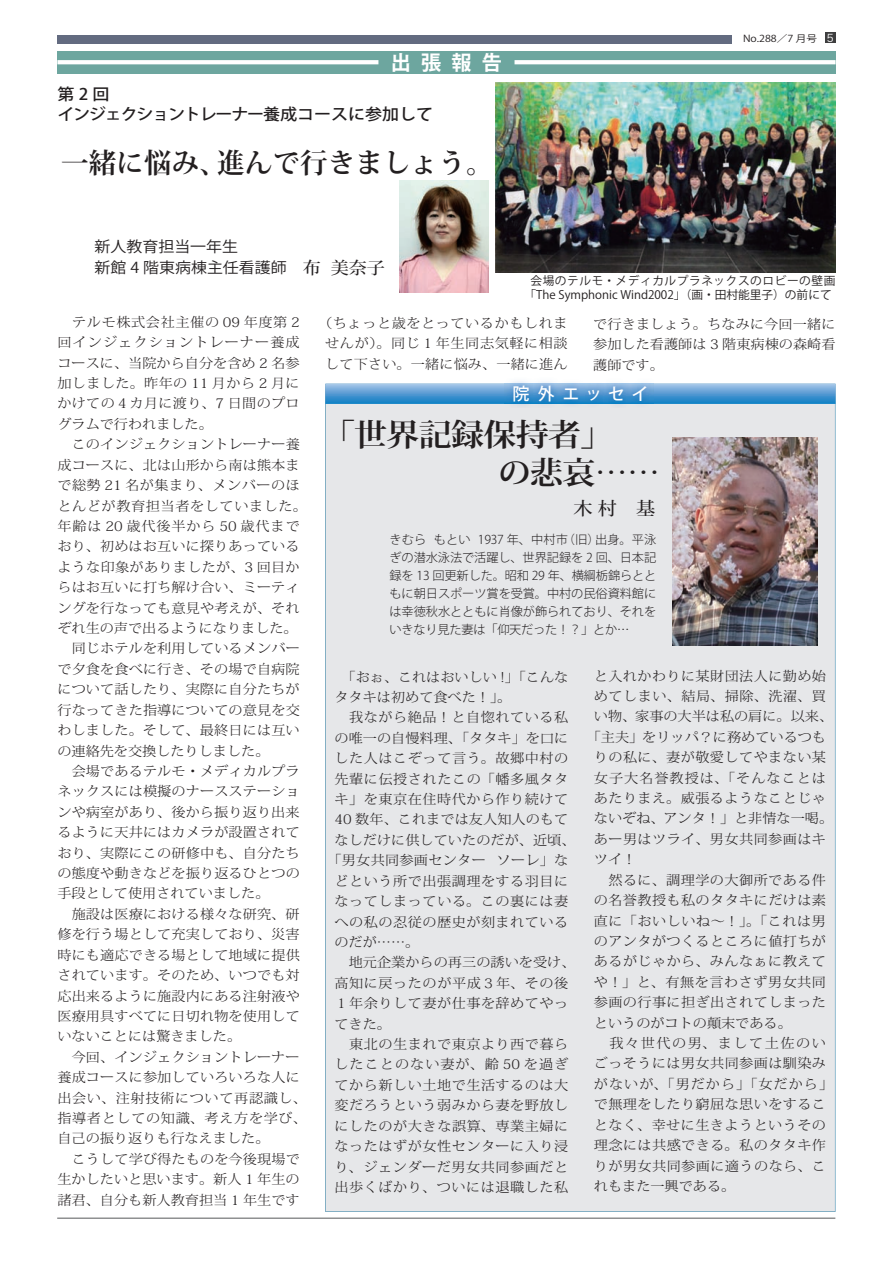
<style>
.page{position:relative;width:893px;height:1263px;background:#fff}
.page>*{position:absolute;margin:0;border:0;box-sizing:border-box;transform-origin:0 0}
.t1{font:700 31.05px/38.2px "Koz Min Std";letter-spacing:-.02em;color:#231f20;scale:1.06 1}
.t2{font:700 27.6px "Koz Min Std";color:#231f20}
.t3{font:700 20.25px "Koz Go Std";color:#fff}
.t4{font:500 18px "Koz Min Pro";color:#231f20;scale:1.06 1}
.t5{font:500 16.95px "Koz Go Std";letter-spacing:.4em;color:#fff}
.t6{font:500 16.05px/20.4px "Koz Go Pro";letter-spacing:-.07em;color:#231f20;scale:1.06 1}
.t7{font:15px/21.5px "Koz Go Pro";color:#231f20;scale:1.06 1}
.t8{font:300 13.35px/20.4px "Koz Min Pro";letter-spacing:.01em;color:#231f20;scale:1.06 1}
.t9{font:300 13.35px "Koz Min Pro";letter-spacing:.03em;color:#231f20;scale:1.06 1}
.t10{font:300 13.35px/20.4px "Koz Min Pro";letter-spacing:.04em;color:#231f20;text-align:center;scale:1.06 1}
.t11{font:300 13.35px "Koz Min Pro";letter-spacing:.035em;color:#231f20;scale:1.06 1}
.t12{font:300 13.35px "Koz Min Pro";letter-spacing:.07em;color:#231f20;scale:1.06 1}
.t13{font:300 13.35px "Koz Min Pro";letter-spacing:.11em;color:#231f20;scale:1.06 1}
.t14{font:300 12.15px/18px "Koz Go Std";letter-spacing:-.01em;color:#231f20;text-align:justify}
.t15{font:11.7px/13.8px "Koz Go Pro";color:#231f20;text-align:center}
.t16{font:300 10.05px "Koz Min Pro";color:#231f20;scale:1.09 1}
.t17{font:9.6px "Koz Go Std";color:#231f20;scale:1.11 1}
.s1{font-family:"Koz Min Pro";font-weight:500;font-size:16.95px}
.s2{font-family:"Hira Kaku Pro W3";font-size:10.65px;color:#fff}
</style>
<div class="page">
<div style="left:57px;top:35px;width:674px;height:8px;background:#636b80"></div>
<div style="left:825px;top:33px;width:10px;height:10px;background:#3e3e3f"></div>
<hr style="left:57px;top:1218px;width:778px;height:1px;background:#57585a">
<div style="left:325px;top:404px;width:510px;height:808px;background:#e6e7e9"></div>
<svg style="left:325px;top:384px;width:511px;height:20px;background:#569dd3"></svg>
<img style="left:505px;top:381px;width:148px;height:27px">
<img style="left:673px;top:437px;width:145px;height:208px">
<img style="left:495px;top:82px;width:341px;height:191px">
<div style="left:57px;top:51px;width:779px;height:22px;background:#6da69f"></div>
<svg style="left:57px;top:60px;width:321px;height:4px"></svg>
<svg style="left:514px;top:60px;width:322px;height:4px"></svg>
<img style="left:400px;top:181px;width:89px;height:111px">
<h3 class="t3" style="left:391px;top:50px;width:113px">出張報告</h3>
<p class="t6" style="left:57px;top:84px;width:356px">第2回<br>インジェクショントレーナー養成コースに参加して</p>
<h2 class="t2" style="left:61px;top:145px;width:434px">一緒に悩み、進んで行きましょう。</h2>
<p class="t7" style="left:63px;top:236px;width:305px">　　新人教育担当一年生<br>　　新館 4 階東病棟主任看護師　<span class="s1">布 美奈子</span></p>
<p class="t17" style="left:743px;top:32px;width:83px">No.288／7 月号 <span class="s2">5</span></p>
<p class="t15" style="left:525px;top:275px;width:312px">会場のテルモ・メディカルプラネックスのロビーの壁画「The Symphonic Wind2002」（画・田村能里子）の前にて</p>
<p class="t8" style="left:57px;top:311px;width:237px">　テルモ株式会社主催の 09 年度第 2回インジェクショントレーナー養成コースに、当院から自分を含め 2 名参加しました。昨年の 11 月から 2 月にかけての４カ月に渡り、7 日間のプログラムで行われました。<br>　このインジェクショントレーナー養成コースに、北は山形から南は熊本まで総勢 21 名が集まり、メンバーのほとんどが教育担当者をしていました。年齢は 20 歳代後半から 50 歳代までおり、初めはお互いに探りあっているような印象がありましたが、3 回目からはお互いに打ち解け合い、ミーティングを行なっても意見や考えが、それぞれ生の声で出るようになりました。　同じホテルを利用しているメンバーで夕食を食べに行き、その場で自病院について話したり、実際に自分たちが行なってきた指導についての意見を交わしました。そして、最終日には互いの連絡先を交換したりしました。<br>　会場であるテルモ・メディカルプラネックスには模擬のナースステーションや病室があり、後から振り返り出来るように天井にはカメラが設置されており、実際にこの研修中も、自分たちの態度や動きなどを振り返るひとつの手段として使用されていました。<br>　施設は医療における様々な研究、研修を行う場として充実しており、災害時にも適応できる場として地域に提供されています。そのため、いつでも対応出来るように施設内にある注射液や医療用具すべてに日切れ物を使用していないことには驚きました。<br>　今回、インジェクショントレーナー養成コースに参加していろいろな人に出会い、注射技術について再認識し、指導者としての知識、考え方を学び、自己の振り返りも行なえました。<br>　こうして学び得たものを今後現場で生かしたいと思います。新人 1 年生の諸君、自分も新人教育担当 1 年生です</p>
<p class="t10" style="left:318px;top:312px;width:237px">（ちょっと歳をとっているかもしれませんが）。同じ 1 年生同志気軽に相談して下さい。一緒に悩み、一緒に進ん</p>
<p class="t8" style="left:593px;top:313px;width:230px;text-align:justify">で行きましょう。ちなみに今回一緒に参加した看護師は 3 階東病棟の森崎看護師です。</p>
<p class="t5" style="left:513px;top:383px;width:138px">院外エッセイ</p>
<h1 class="t1" style="left:498px;top:415px;width:154px;text-indent:-176px">「世界記録保持者」<br>の悲哀……</h1>
<h3 class="t4" style="left:573px;top:495px;width:79px">木 村　基</h3>
<p class="t14" style="left:389px;top:531px;width:268px">きむら もとい 1937 年、中村市（旧）出身。平泳ぎの潜水泳法で活躍し、世界記録を 2 回、日本記録を 13 回更新した。昭和 29 年、横綱栃錦らとともに朝日スポーツ賞を受賞。中村の民俗資料館には幸徳秋水とともに肖像が飾られており、それをいきなり見た妻は「仰天だった！？」とか…</p>
<p class="t8" style="left:334px;top:666px;width:222px">　「おぉ、これはおいしい !」「こんな</p>
<p class="t8" style="left:334px;top:686px;width:168px">タタキは初めて食べた！」。</p>
<p class="t10" style="left:334px;top:707px;width:222px">　我ながら絶品！と自惚れている私</p>
<p class="t8" style="left:334px;top:727px;width:222px">の唯一の自慢料理、「タタキ」を口に</p>
<p class="t10" style="left:334px;top:748px;width:222px">した人はこぞって言う。故郷中村の</p>
<p class="t10" style="left:334px;top:768px;width:222px">先輩に伝授されたこの「幡多風タタ</p>
<p class="t11" style="left:334px;top:790px;width:222px">キ」を東京在住時代から作り続けて</p>
<p class="t8" style="left:334px;top:809px;width:222px">40 数年、これまでは友人知人のもて</p>
<p class="t8" style="left:334px;top:829px;width:229px">なしだけに供していたのだが、近頃、</p>
<p class="t8" style="left:327px;top:850px;width:229px">「男女共同参画センター ソーレ」な</p>
<p class="t11" style="left:334px;top:871px;width:222px">どという所で出張調理をする羽目に</p>
<p class="t10" style="left:334px;top:890px;width:222px">なってしまっている。この裏には妻</p>
<p class="t11" style="left:334px;top:912px;width:222px">への私の忍従の歴史が刻まれている</p>
<p class="t8" style="left:334px;top:931px;width:82px">のだが……。</p>
<p class="t8" style="left:334px;top:952px;width:229px">　地元企業からの再三の誘いを受け、</p>
<p class="t10" style="left:334px;top:972px;width:222px">高知に戻ったのが平成３年、その後</p>
<p class="t11" style="left:334px;top:994px;width:222px">１年余りして妻が仕事を辞めてやっ</p>
<p class="t8" style="left:334px;top:1013px;width:55px">てきた。</p>
<p class="t11" style="left:334px;top:1035px;width:222px">　東北の生まれで東京より西で暮ら</p>
<p class="t12" style="left:334px;top:1055px;width:222px">したことのない妻が、齢 50 を過ぎ</p>
<p class="t11" style="left:334px;top:1075px;width:222px">てから新しい土地で生活するのは大</p>
<p class="t11" style="left:334px;top:1096px;width:222px">変だろうという弱みから妻を野放し</p>
<p class="t10" style="left:334px;top:1115px;width:222px">にしたのが大きな誤算、専業主婦に</p>
<p class="t11" style="left:334px;top:1137px;width:222px">なったはずが女性センターに入り浸</p>
<p class="t10" style="left:334px;top:1156px;width:222px">り、ジェンダーだ男女共同参画だと</p>
<p class="t10" style="left:334px;top:1176px;width:222px">出歩くばかり、ついには退職した私</p>
<p class="t9" style="left:594px;top:666px;width:221px">と入れかわりに某財団法人に勤め始</p>
<p class="t10" style="left:594px;top:685px;width:220px">めてしまい、結局、掃除、洗濯、買</p>
<p class="t8" style="left:594px;top:706px;width:227px">い物、家事の大半は私の肩に。以来、</p>
<p class="t8" style="left:587px;top:726px;width:227px">「主夫」をリッパ？に務めているつも</p>
<p class="t9" style="left:594px;top:748px;width:221px">りの私に、妻が敬愛してやまない某</p>
<p class="t12" style="left:594px;top:768px;width:221px">女子大名誉教授は、「そんなことは</p>
<p class="t9" style="left:594px;top:789px;width:221px">あたりまえ。威張るようなことじゃ</p>
<p class="t8" style="left:594px;top:808px;width:227px">ないぞね、アンタ！」と非情な一喝。</p>
<p class="t9" style="left:594px;top:829px;width:221px">あー男はツライ、男女共同参画はキ</p>
<p class="t8" style="left:594px;top:849px;width:42px">ツイ！</p>
<p class="t9" style="left:594px;top:870px;width:221px">　然るに、調理学の大御所である件</p>
<p class="t9" style="left:594px;top:891px;width:221px">の名誉教授も私のタタキにだけは素</p>
<p class="t10" style="left:594px;top:910px;width:220px">直に「おいしいね～！」。「これは男</p>
<p class="t9" style="left:594px;top:932px;width:221px">のアンタがつくるところに値打ちが</p>
<p class="t9" style="left:594px;top:952px;width:221px">あるがじゃから、みんなぁに教えて</p>
<p class="t11" style="left:594px;top:972px;width:221px">や！」と、有無を言わさず男女共同</p>
<p class="t9" style="left:594px;top:993px;width:221px">参画の行事に担ぎ出されてしまった</p>
<p class="t8" style="left:594px;top:1012px;width:188px">というのがコトの顛末である。</p>
<p class="t13" style="left:594px;top:1034px;width:220px">　我々世代の男、まして土佐のい</p>
<p class="t9" style="left:594px;top:1054px;width:221px">ごっそうには男女共同参画は馴染み</p>
<p class="t12" style="left:594px;top:1074px;width:227px">がないが、「男だから」「女だから」</p>
<p class="t9" style="left:594px;top:1095px;width:221px">で無理をしたり窮屈な思いをするこ</p>
<p class="t9" style="left:594px;top:1115px;width:221px">となく、幸せに生きようというその</p>
<p class="t9" style="left:594px;top:1136px;width:221px">理念には共感できる。私のタタキ作</p>
<p class="t9" style="left:594px;top:1156px;width:221px">りが男女共同参画に適うのなら、こ</p>
<p class="t8" style="left:594px;top:1175px;width:135px">れもまた一興である。</p>
<p class="t16" style="left:602px;top:779px;width:32px">忘年会</p>
</div>
